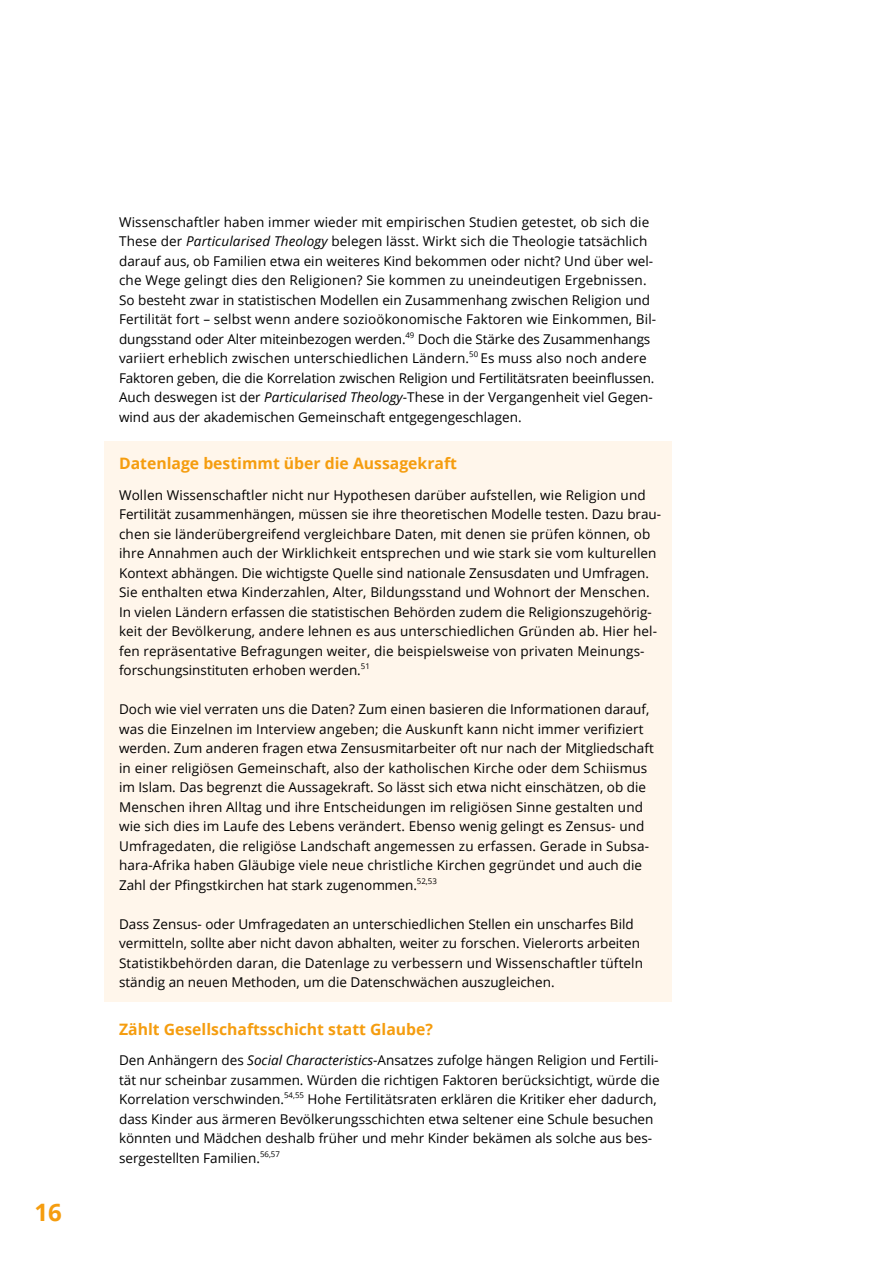
<style>
.page{position:relative;width:893px;height:1263px;background:#fff}
.page>*{position:absolute;margin:0;border:0;box-sizing:border-box;transform-origin:0 0}
.t1{font:700 24px "Open Sans";color:#f59d0f}
.Fließtext{font:700 15.75px "Open Sans";color:#f59d0f}
.Fließtext-2{font:13.5px/19.5px "Open Sans";color:#000}
.s1{font-style:italic}
</style>
<div class="page">
<div style="left:105px;top:441px;width:567px;height:560px;background:#fff6eb"></div>
<h1 class="t1" style="left:35px;top:1196px;width:29px">16</h1>
<p class="Fließtext-2" style="left:119px;top:212px;width:539px">Wissenschaftler haben immer wieder mit empirischen Studien getestet, ob sich die These der <span class="s1">Particularised Theology</span> belegen lässt. Wirkt sich die Theologie tatsächlich darauf aus, ob Familien etwa ein weiteres Kind bekommen oder nicht? Und über wel&shy;che Wege gelingt dies den Religionen? Sie kommen zu uneindeutigen Ergebnissen.<br>So besteht zwar in statistischen Modellen ein Zusammenhang zwischen Religion und Fertilität fort – selbst wenn andere sozioökonomische Faktoren wie Einkommen, Bil&shy;dungsstand oder Alter miteinbezogen werden.<sup>49</sup> Doch die Stärke des Zusammenhangs variiert erheblich zwischen unterschiedlichen Ländern.<sup>50</sup> Es muss also noch andere Faktoren geben, die die Korrelation zwischen Religion und Fertilitätsraten beeinflussen.<br>Auch deswegen ist der <span class="s1">Particularised Theology</span>-These in der Vergangenheit viel Gegen&shy;wind aus der akademischen Gemeinschaft entgegengeschlagen.</p>
<h3 class="Fließtext" style="left:119px;top:452px;width:339px">Datenlage bestimmt über die Aussagekraft</h3>
<p class="Fließtext-2" style="left:119px;top:485px;width:544px">Wollen Wissenschaftler nicht nur Hypothesen darüber aufstellen, wie Religion und Fertilität zusammenhängen, müssen sie ihre theoretischen Modelle testen. Dazu brau&shy;chen sie länderübergreifend vergleichbare Daten, mit denen sie prüfen können, ob ihre Annahmen auch der Wirklichkeit entsprechen und wie stark sie vom kulturellen Kontext abhängen. Die wichtigste Quelle sind nationale Zensusdaten und Umfragen.<br>Sie enthalten etwa Kinderzahlen, Alter, Bildungsstand und Wohnort der Menschen.<br>In vielen Ländern erfassen die statistischen Behörden zudem die Religionszugehörig&shy;keit der Bevölkerung, andere lehnen es aus unterschiedlichen Gründen ab. Hier hel&shy;fen repräsentative Befragungen weiter, die beispielsweise von privaten Meinungs&shy;forschungsinstituten erhoben werden.<sup>51</sup></p>
<p class="Fließtext-2" style="left:119px;top:699px;width:536px">Doch wie viel verraten uns die Daten? Zum einen basieren die Informationen darauf, was die Einzelnen im Interview angeben; die Auskunft kann nicht immer verifiziert werden. Zum anderen fragen etwa Zensusmitarbeiter oft nur nach der Mitgliedschaft in einer religiösen Gemeinschaft, also der katholischen Kirche oder dem Schiismus im Islam. Das begrenzt die Aussagekraft. So lässt sich etwa nicht einschätzen, ob die Menschen ihren Alltag und ihre Entscheidungen im religiösen Sinne gestalten und wie sich dies im Laufe des Lebens verändert. Ebenso wenig gelingt es Zensus- und Umfragedaten, die religiöse Landschaft angemessen zu erfassen. Gerade in Subsa&shy;hara-Afrika haben Gläubige viele neue christliche Kirchen gegründet und auch die Zahl der Pfingstkirchen hat stark zugenommen.<sup>52,53</sup></p>
<p class="Fließtext-2" style="left:119px;top:914px;width:526px">Dass Zensus- oder Umfragedaten an unterschiedlichen Stellen ein unscharfes Bild vermitteln, sollte aber nicht davon abhalten, weiter zu forschen. Vielerorts arbeiten Statistikbehörden daran, die Datenlage zu verbessern und Wissenschaftler tüfteln ständig an neuen Methoden, um die Datenschwächen auszugleichen.</p>
<p class="Fließtext" style="left:119px;top:1018px;width:315px">Zählt Gesellschaftsschicht statt Glaube?</p>
<p class="Fließtext-2" style="left:119px;top:1050px;width:542px">Den Anhängern des <span class="s1">Social Characteristics</span>-Ansatzes zufolge hängen Religion und Fertili&shy;tät nur scheinbar zusammen. Würden die richtigen Faktoren berücksichtigt, würde die Korrelation verschwinden.<sup>54,55</sup> Hohe Fertilitätsraten erklären die Kritiker eher dadurch, dass Kinder aus ärmeren Bevölkerungsschichten etwa seltener eine Schule besuchen könnten und Mädchen deshalb früher und mehr Kinder bekämen als solche aus bes&shy;sergestellten Familien.<sup>56,57</sup></p>
</div>
